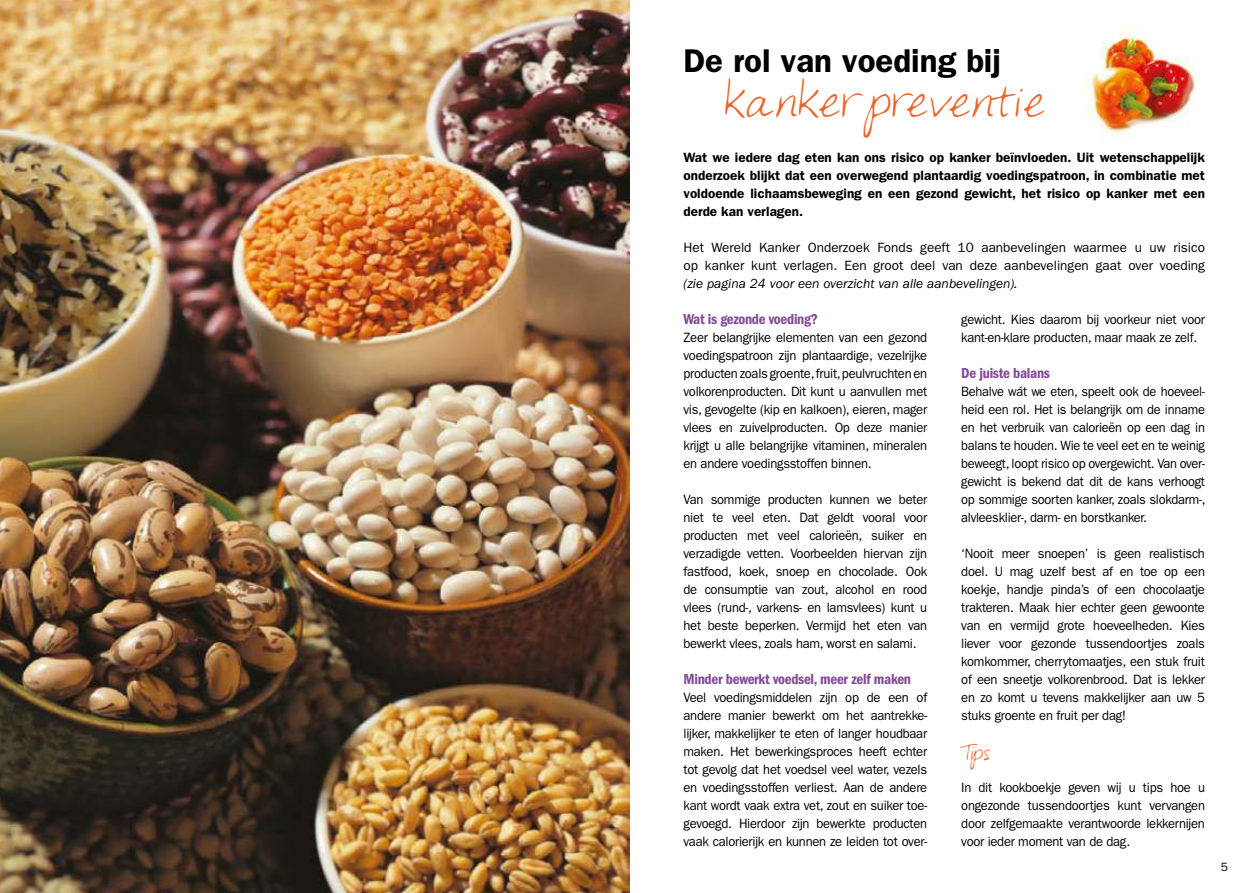
<style>
.page{position:relative;width:1259px;height:893px;background:#fff}
.page>*{position:absolute;margin:0;border:0;box-sizing:border-box;transform-origin:0 0}
.t1{font:45px "Sheryls Hand";color:#eb6328}
.t2{font:600 33px "Franklin Gothic";color:#000}
.t3{font:21px "Sheryls Hand";color:#eb6328}
.t4{font:600 condensed 15px "Franklin Gothic LT";letter-spacing:-.02em;color:#844a97}
.t5{font:13.5px/18px "Franklin Gothic";letter-spacing:-.02em;color:#000;text-align:justify;scale:.96 1}
.t6{font:13.5px/18px "Franklin Gothic";letter-spacing:-.02em;color:#000;text-align:justify;scale:.95 1}
.t7{font:600 13.5px/18px "Franklin Gothic";color:#000;text-align:justify}
.t8{font:13.5px/18px "Franklin Gothic";color:#000}
.t9{font:italic 13.5px "Franklin Gothic LT";color:#000}
.t10{font:12px "Franklin Gothic";color:#000}
</style>
<div class="page">
<img style="left:0;top:0;width:629px;height:893px">
<img style="left:1084px;top:28px;width:115px;height:108px">
<h2 class="t2" style="left:683px;top:41px;width:319px">De rol van voeding bij</h2>
<h1 class="t1" style="left:723px;top:70px;width:323px">kankerpreventie</h1>
<p class="t7" style="left:683px;top:148px;width:523px">Wat we iedere dag eten kan ons risico op kanker beïnvloeden. Uit wetenschappelijk onderzoek blijkt dat een overwegend plantaardig voedingspatroon, in combinatie met voldoende lichaamsbeweging en een gezond gewicht, het risico op kanker met een derde kan verlagen.</p>
<p class="t8" style="left:683px;top:239px;width:523px">Het Wereld Kanker Onderzoek Fonds geeft 10 aanbevelingen waarmee u uw risico op kanker kunt verlagen. Een groot deel van deze aanbevelingen gaat over voeding</p>
<p class="t9" style="left:683px;top:276px;width:336px">(zie pagina 24 voor een overzicht van alle aanbevelingen).</p>
<p class="t4" style="left:683px;top:310px;width:136px">Wat is gezonde voeding?</p>
<p class="t5" style="left:683px;top:329px;width:255px">Zeer belangrijke elementen van een gezond voedingspatroon zijn plantaardige, vezelrijke producten zoals groente, fruit, peulvruchten en volkorenproducten. Dit kunt u aanvullen met vis, gevogelte (kip en kalkoen), eieren, mager vlees en zuivelproducten. Op deze manier krijgt u alle belangrijke vitaminen, mineralen en andere voedingsstoffen binnen.</p>
<p class="t5" style="left:683px;top:490px;width:255px">Van sommige producten kunnen we beter niet te veel eten. Dat geldt vooral voor producten met veel calorieën, suiker en verzadigde vetten. Voorbeelden hiervan zijn fastfood, koek, snoep en chocolade. Ook de consumptie van zout, alcohol en rood vlees (rund-, varkens- en lamsvlees) kunt u het beste beperken. Vermijd het eten van bewerkt vlees, zoals ham, worst en salami.</p>
<p class="t4" style="left:683px;top:670px;width:229px">Minder bewerkt voedsel, meer zelf maken</p>
<p class="t5" style="left:683px;top:689px;width:255px">Veel voedingsmiddelen zijn op de een of andere manier bewerkt om het aantrekke&shy;lijker, makkelijker te eten of langer houdbaar maken. Het bewerkingsproces heeft echter tot gevolg dat het voedsel veel water, vezels en voedingsstoffen verliest. Aan de andere kant wordt vaak extra vet, zout en suiker toe&shy;gevoegd. Hierdoor zijn bewerkte producten vaak calorierijk en kunnen ze leiden tot over-</p>
<p class="t5" style="left:961px;top:310px;width:255px">gewicht. Kies daarom bij voorkeur niet voor kant-en-klare producten, maar maak ze zelf.</p>
<p class="t4" style="left:961px;top:364px;width:90px">De juiste balans</p>
<p class="t6" style="left:961px;top:383px;width:259px">Behalve wát we eten, speelt ook de hoeveel&shy;heid een rol. Het is belangrijk om de inname en het verbruik van calorieën op een dag in balans te houden. Wie te veel eet en te weinig beweegt, loopt risico op overgewicht. Van over&shy;gewicht is bekend dat dit de kans verhoogt op sommige soorten kanker, zoals slokdarm-, alvleesklier-, darm- en borstkanker.</p>
<p class="t5" style="left:961px;top:545px;width:255px">‘Nooit meer snoepen’ is geen realistisch doel. U mag uzelf best af en toe op een koekje, handje pinda’s of een chocolaatje trakteren. Maak hier echter geen gewoonte van en vermijd grote hoeveelheden. Kies liever voor gezonde tussendoortjes zoals komkommer, cherrytomaatjes, een stuk fruit of een sneetje volkorenbrood. Dat is lekker en zo komt u tevens makkelijker aan uw 5 stuks groente en fruit per dag!</p>
<h3 class="t3" style="left:961px;top:738px;width:30px">Tip s</h3>
<p class="t5" style="left:961px;top:779px;width:255px">In dit kookboekje geven wij u tips hoe u ongezonde tussendoortjes kunt vervangen door zelfgemaakte verantwoorde lekkernijen voor ieder moment van de dag.</p>
<p class="t10" style="left:1220px;top:860px;width:9px">5</p>
</div>
